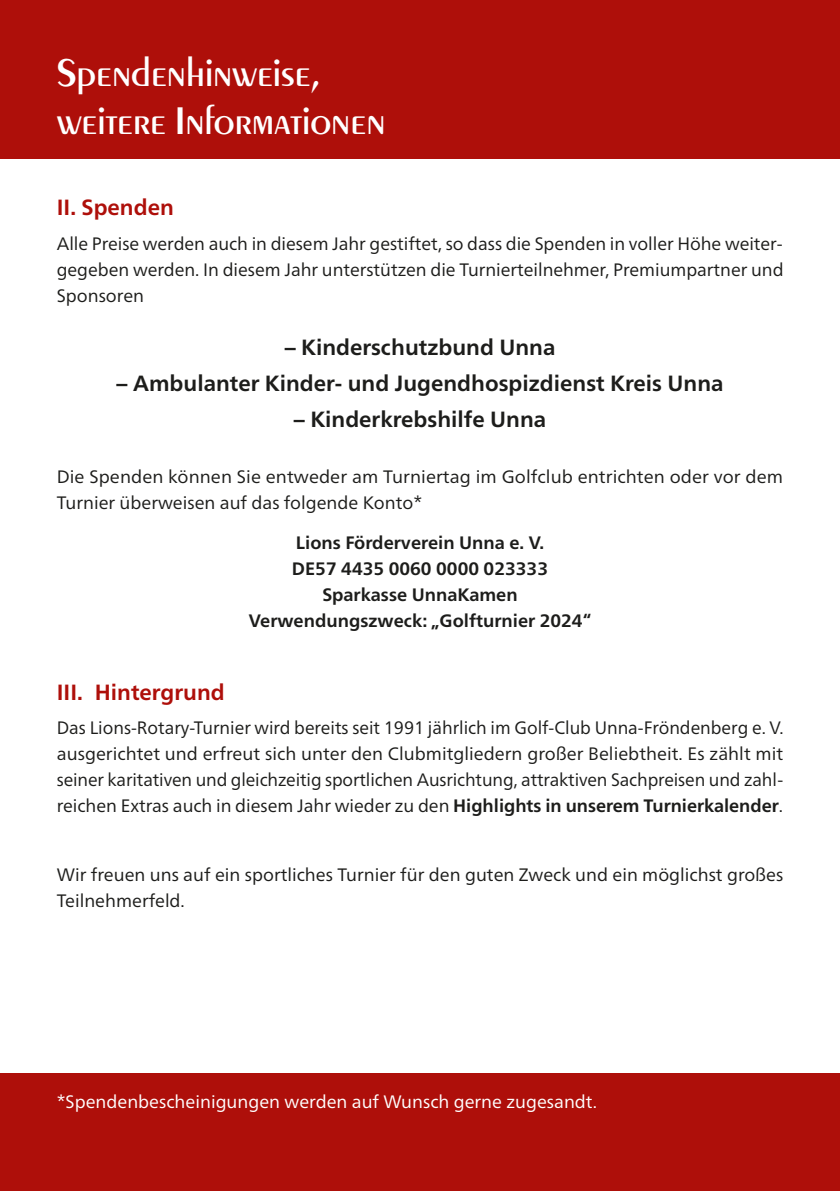
<style>
.page{position:relative;width:840px;height:1191px;background:#fff}
.page>*{position:absolute;margin:0;border:0;box-sizing:border-box;transform-origin:0 0}
.t1{font:500 40px/48px "Peignot DOT";color:#fff}
.t2{font:700 22px "Frutiger Neue LTW1 G";color:#1d1d1b}
.t3{font:700 22px "Frutiger Neue LTW1 G";color:#ae0f0a}
.t4{font:18px/26px "Frutiger Neue LTW1 G";color:#1d1d1b}
.t5{font:700 18px/26px "Frutiger Neue LTW1 G";color:#1d1d1b;text-align:center}
.t6{font:18px "Frutiger Neue LTW1 G";color:#fff}
.s1{font-weight:700}
</style>
<div class="page">
<div style="left:0;top:1073px;width:839px;height:118px;background:#ae0f0a"></div>
<div style="left:0;top:0;width:839px;height:159px;background:#ae0f0a"></div>
<h1 class="t1" style="left:57px;top:49px;width:330px">Spendenhinweise, weitere Informationen</h1>
<p class="t3" style="left:57px;top:192px;width:118px">II. Spenden</p>
<p class="t4" style="left:57px;top:229px;width:728px">Alle Preise werden auch in diesem Jahr gestiftet, so dass die Spenden in voller Höhe weiter&shy;gegeben werden. In diesem Jahr unterstützen die Turnierteilnehmer, Premiumpartner und<br>Sponsoren</p>
<p class="t2" style="left:284px;top:331px;width:272px">– Kinderschutzbund Unna</p>
<p class="t2" style="left:116px;top:367px;width:608px">– Ambulanter Kinder- und Jugendhospizdienst Kreis Unna</p>
<p class="t2" style="left:294px;top:403px;width:253px">– Kinderkrebshilfe Unna</p>
<p class="t4" style="left:57px;top:462px;width:727px">Die Spenden können Sie entweder am Turniertag im Golfclub entrichten oder vor dem<br>Turnier überweisen auf das folgende Konto*</p>
<p class="t5" style="left:248px;top:528px;width:344px">Lions Förderverein Unna e. V.<br>DE57 4435 0060 0000 023333<br>Sparkasse UnnaKamen<br>Verwendungszweck: „Golfturnier 2024“</p>
<p class="t3" style="left:57px;top:676px;width:169px">III. Hintergrund</p>
<p class="t4" style="left:57px;top:713px;width:728px;text-align:justify">Das Lions-Rotary-Turnier wird bereits seit 1991 jährlich im Golf-Club Unna-Fröndenberg e. V. ausgerichtet und erfreut sich unter den Clubmitgliedern großer Beliebtheit. Es zählt mit seiner karitativen und gleichzeitig sportlichen Ausrichtung, attraktiven Sachpreisen und zahl&shy;reichen Extras auch in diesem Jahr wieder zu den <span class="s1">Highlights in unserem Turnierkalender</span>.</p>
<p class="t4" style="left:57px;top:860px;width:727px">Wir freuen uns auf ein sportliches Turnier für den guten Zweck und ein möglichst großes<br>Teilnehmerfeld.</p>
<p class="t6" style="left:57px;top:1088px;width:541px">*Spendenbescheinigungen werden auf Wunsch gerne zugesandt.</p>
</div>
